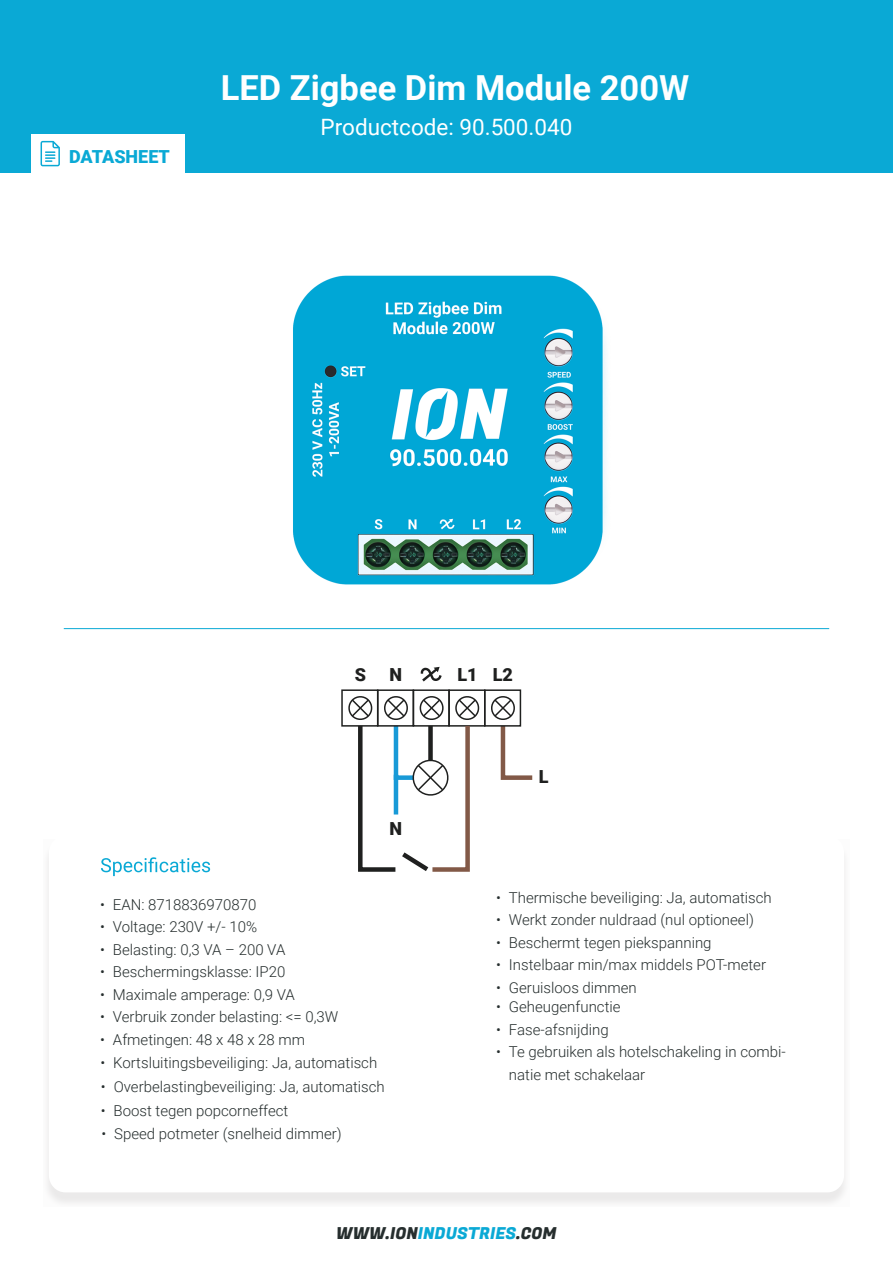
<style>
.page{position:relative;width:893px;height:1263px;background:#fff}
.page>*{position:absolute;margin:0;border:0;box-sizing:border-box;transform-origin:0 0}
.t1{font:700 34.5px "Roboto";color:#fff}
.t2{font:22.5px "Roboto";color:#fff}
.t3{font:900 18px "Roboto";color:#0aa9d5}
.t4{font:900 18px "Roboto";color:#1f201f}
.t5{font:16.5px "Fugaz One";color:#262e2e}
.t6{font:300 15px/22.5px "Roboto";color:#262e2e}
.s1{color:#0aa9d5}
</style>
<div class="page">
<div style="left:0;top:0;width:893px;height:173px;background:#0aa9d5"></div>
<div style="left:43px;top:839px;width:807px;height:368px;background:#f3f2f2"></div>
<div style="left:49px;top:836px;width:795px;height:356px;background:#fff;border-radius:17px"></div>
<div style="left:31px;top:134px;width:154px;height:41px;background:#fff"></div>
<svg style="left:41px;top:141px;width:19px;height:25px"></svg>
<hr style="left:64px;top:628px;width:765px;height:1px;background:#0aa9d5">
<img style="left:293px;top:275px;width:314px;height:310px">
<svg style="left:421px;top:667px;width:21px;height:14px"></svg>
<div style="left:341px;top:689px;width:37px;height:38px;border:2px solid #1f201f"></div>
<div style="left:377px;top:689px;width:37px;height:38px;border:2px solid #1f201f"></div>
<div style="left:413px;top:689px;width:37px;height:38px;border:2px solid #1f201f"></div>
<div style="left:448px;top:689px;width:37px;height:38px;border:2px solid #1f201f"></div>
<div style="left:484px;top:689px;width:37px;height:38px;border:2px solid #1f201f"></div>
<svg style="left:488px;top:693px;width:45px;height:87px"></svg>
<svg style="left:101px;top:857px;width:109px;height:19px"></svg>
<svg style="left:346px;top:693px;width:134px;height:179px"></svg>
<h1 class="t1" style="left:221px;top:63px;width:470px">LED Zigbee Dim Module 200W</h1>
<p class="t3" style="left:69px;top:144px;width:102px">DATASHEET</p>
<h2 class="t2" style="left:321px;top:111px;width:253px">Productcode: 90.500.040</h2>
<p class="t4" style="left:355px;top:662px;width:13px">S</p>
<p class="t4" style="left:390px;top:662px;width:14px">N</p>
<p class="t4" style="left:457px;top:662px;width:57px">L1 L2</p>
<p class="t4" style="left:390px;top:816px;width:14px">N</p>
<p class="t4" style="left:539px;top:764px;width:11px">L</p>
<p class="t6" style="left:100px;top:892px;width:158px">• EAN: 8718836970870</p>
<p class="t6" style="left:100px;top:915px;width:159px">• Voltage: 230V +/- 10%</p>
<p class="t6" style="left:100px;top:937px;width:187px">• Belasting: 0,3 VA – 200 VA</p>
<p class="t6" style="left:100px;top:960px;width:187px">• Beschermingsklasse: IP20</p>
<p class="t6" style="left:100px;top:982px;width:196px">• Maximale amperage: 0,9 VA</p>
<p class="t6" style="left:100px;top:1005px;width:240px">• Verbruik zonder belasting: &lt;= 0,3W</p>
<p class="t6" style="left:100px;top:1028px;width:206px">• Afmetingen: 48 x 48 x 28 mm</p>
<p class="t6" style="left:100px;top:1050px;width:278px">• Kortsluitingsbeveiliging: Ja, automatisch</p>
<p class="t6" style="left:101px;top:1075px;width:285px">• Overbelastingbeveiliging: Ja, automatisch</p>
<p class="t6" style="left:101px;top:1099px;width:189px">• Boost tegen popcorneffect</p>
<p class="t6" style="left:101px;top:1122px;width:242px">• Speed potmeter (snelheid dimmer)</p>
<p class="t6" style="left:496px;top:886px;width:277px">• Thermische beveiliging: Ja, automatisch</p>
<p class="t6" style="left:496px;top:908px;width:259px">• Werkt zonder nuldraad (nul optioneel)</p>
<p class="t6" style="left:496px;top:931px;width:217px">• Beschermt tegen piekspanning</p>
<p class="t6" style="left:496px;top:953px;width:271px">• Instelbaar min/max middels POT-meter</p>
<p class="t6" style="left:496px;top:976px;width:142px">• Geruisloos dimmen</p>
<p class="t6" style="left:496px;top:995px;width:126px">• Geheugenfunctie</p>
<p class="t6" style="left:496px;top:1018px;width:114px">• Fase-afsnijding</p>
<p class="t6" style="left:509px;top:1040px;width:278px;text-indent:-13px">• Te gebruiken als hotelschakeling in combi&shy;natie met schakelaar</p>
<p class="t5" style="left:336px;top:1221px;width:222px">WWW.ION<span class="s1">INDUSTRIES</span>.COM</p>
</div>
